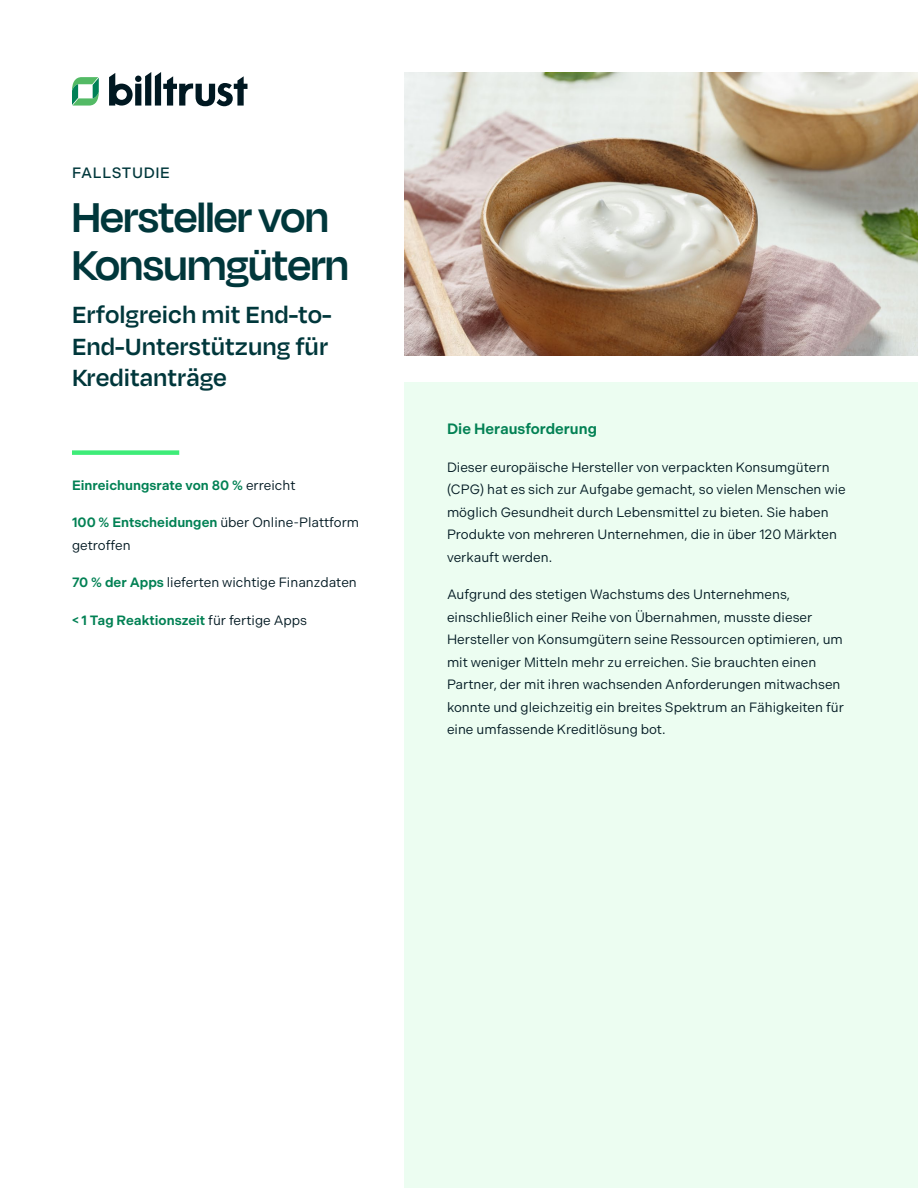
<style>
.page{position:relative;width:918px;height:1188px;background:#fff}
.page>*{position:absolute;margin:0;border:0;box-sizing:border-box;transform-origin:0 0}
.Company_Name{font:600 48px/48px "Degular Display";color:#00373b}
.Intro_Copy{font:600 27px/31.5px "Degular";color:#00373b}
.t1{font:600 15px "Indivisible";color:#028154}
.Eyebrow{font:500 15px "Indivisible";letter-spacing:.04em;color:#00373b}
.Body_Copy{font:13.5px/22.5px "Indivisible";color:#001821}
.KPI{font:13.5px/22.5px "Indivisible";color:#001821}
.KPI-2{font:600 13.5px "Indivisible";color:#028154}
.s1{font-weight:400;color:#001821}
.s2{font-weight:600;color:#028154}
</style>
<div class="page">
<div style="left:405px;top:382px;width:513px;height:806px;background:#ecfdf1"></div>
<div style="left:72px;top:450px;width:107px;height:5px;background:#3eec78"></div>
<svg style="left:72px;top:77px;width:27px;height:29px"></svg>
<svg style="left:109px;top:72px;width:138px;height:34px"></svg>
<img style="left:405px;top:72px;width:513px;height:284px">
<p class="Eyebrow" style="left:72px;top:164px;width:99px">FALLSTUDIE</p>
<h1 class="Company_Name" style="left:72px;top:191px;width:278px">Hersteller von<br>Konsumgütern</h1>
<p class="Intro_Copy" style="left:72px;top:298px;width:261px">Erfolgreich mit End-to-<br>End-Unterstützung für<br>Kreditanträge</p>
<p class="KPI-2" style="left:72px;top:477px;width:225px">Einreichungsrate von 80 % <span class="s1">erreicht</span></p>
<p class="KPI" style="left:72px;top:511px;width:289px"><span class="s2">100 % Entscheidungen</span> über Online-Plattform getroffen</p>
<p class="KPI" style="left:72px;top:571px;width:286px"><span class="s2">70 % der Apps</span> lieferten wichtige Finanzdaten</p>
<p class="KPI-2" style="left:72px;top:612px;width:237px">&lt; 1 Tag Reaktionszeit <span class="s1">für fertige Apps</span></p>
<h2 class="t1" style="left:447px;top:420px;width:151px">Die Herausforderung</h2>
<p class="Body_Copy" style="left:447px;top:456px;width:400px">Dieser europäische Hersteller von verpackten Konsumgütern (CPG) hat es sich zur Aufgabe gemacht, so vielen Menschen wie möglich Gesundheit durch Lebensmittel zu bieten. Sie haben Produkte von mehreren Unternehmen, die in über 120 Märkten verkauft werden.</p>
<p class="Body_Copy" style="left:447px;top:583px;width:399px">Aufgrund des stetigen Wachstums des Unternehmens, einschließlich einer Reihe von Übernahmen, musste dieser Hersteller von Konsumgütern seine Ressourcen optimieren, um mit weniger Mitteln mehr zu erreichen. Sie brauchten einen Partner, der mit ihren wachsenden Anforderungen mitwachsen konnte und gleichzeitig ein breites Spektrum an Fähigkeiten für eine umfassende Kreditlösung bot.</p>
</div>
